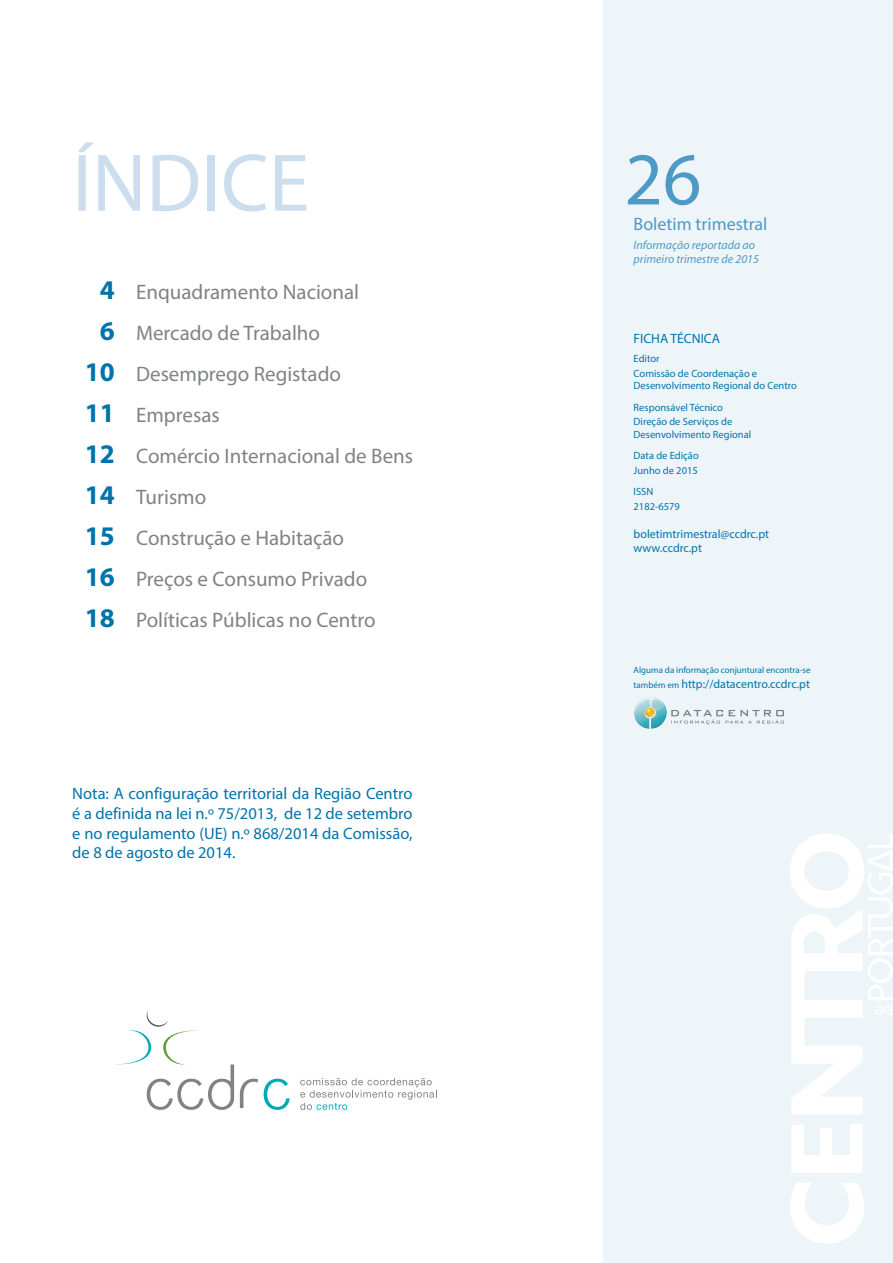
<style>
.page{position:relative;width:893px;height:1263px;background:#fff}
.page>*{position:absolute;margin:0;border:0;box-sizing:border-box;transform-origin:0 0}
.t1{font:82.5px "Myriad Pro";color:#ccdeee}
.t2{font:75px "Myriad Pro";color:#4d9ac6}
.t3{font:21px "Myriad Pro";color:#808285}
.t4{font:18px "Myriad Pro";color:#4d9ac6}
.t5{font:16.5px/19.8px "Myriad Pro";color:#0073ab;text-align:justify}
.t6{font:13.5px "Myriad Pro";color:#0073ab}
.t7{font:12px/14.1px "Myriad Pro";color:#0073ab}
.t8{font:italic 12px/14.4px "Myriad Pro";color:#4d9ac6}
.t9{font:10.5px/14.7px "Myriad Pro";color:#0073ab}
.t10{font:9px "Myriad Pro";color:#0073ab}
.s1{font-weight:700;font-size:27px;color:#0073ab}
.s2{font-size:9px}
</style>
<div class="page">
<div style="left:604px;top:0;width:289px;height:1263px;background:#eef5f9"></div>
<img style="left:634px;top:697px;width:33px;height:32px">
<svg style="left:671px;top:710px;width:113px;height:15px"></svg>
<svg style="left:790px;top:1183px;width:74px;height:60px"></svg>
<svg style="left:791px;top:1124px;width:71px;height:49px"></svg>
<svg style="left:790px;top:834px;width:103px;height:280px"></svg>
<svg style="left:264px;top:1079px;width:26px;height:31px"></svg>
<svg style="left:116px;top:1010px;width:142px;height:100px"></svg>
<svg style="left:300px;top:1078px;width:137px;height:32px"></svg>
<h1 class="t1" style="left:72px;top:132px;width:239px">ÍNDICE</h1>
<p class="t3" style="left:100px;top:279px;width:261px"><span class="s1">4</span> Enquadramento Nacional</p>
<p class="t3" style="left:100px;top:320px;width:222px"><span class="s1">6</span> Mercado de Trabalho</p>
<p class="t3" style="left:85px;top:361px;width:258px"><span class="s1">10</span> Desemprego Registado</p>
<p class="t3" style="left:85px;top:402px;width:136px"><span class="s1">11</span> Empresas</p>
<p class="t3" style="left:85px;top:443px;width:330px"><span class="s1">12</span> Comércio Internacional de Bens</p>
<p class="t3" style="left:85px;top:484px;width:123px"><span class="s1">14</span> Turismo</p>
<p class="t3" style="left:85px;top:525px;width:261px"><span class="s1">15</span> Construção e Habitação</p>
<p class="t3" style="left:85px;top:566px;width:284px"><span class="s1">16</span> Preços e Consumo Privado</p>
<p class="t3" style="left:85px;top:607px;width:292px"><span class="s1">18</span> Políticas Públicas no Centro</p>
<p class="t5" style="left:72px;top:783px;width:342px">Nota: A configuração territorial da Região Centro é a definida na lei n.º 75/2013, de 12 de setembro e no regulamento (UE) n.º 868/2014 da Comissão, de 8 de agosto de 2014.</p>
<h2 class="t2" style="left:624px;top:133px;width:78px">26</h2>
<p class="t4" style="left:634px;top:213px;width:135px">Boletim trimestral</p>
<p class="t8" style="left:634px;top:237px;width:127px">Informação reportada ao primeiro trimestre de 2015</p>
<p class="t6" style="left:634px;top:330px;width:88px">FICHA TÉCNICA</p>
<p class="t9" style="left:634px;top:351px;width:125px">Editor<br>Comissão de Coordenação e</p>
<p class="t9" style="left:634px;top:375px;width:165px;line-height:21.1px">Desenvolvimento Regional do Centro<br>Responsável Técnico</p>
<p class="t9" style="left:634px;top:415px;width:119px;line-height:12.6px">Direção de Serviços de<br>Desenvolvimento Regional</p>
<p class="t9" style="left:634px;top:448px;width:67px">Data de Edição<br>Junho de 2015</p>
<p class="t9" style="left:634px;top:484px;width:48px">ISSN<br>2182-6579</p>
<p class="t7" style="left:634px;top:527px;width:137px">boletimtrimestral@ccdrc.pt www.ccdrc.pt</p>
<p class="t10" style="left:634px;top:665px;width:178px">Alguma da informação conjuntural encontra-se</p>
<p class="t7" style="left:634px;top:677px;width:178px"><span class="s2">também em</span> http://datacentro.ccdrc.pt</p>
</div>
